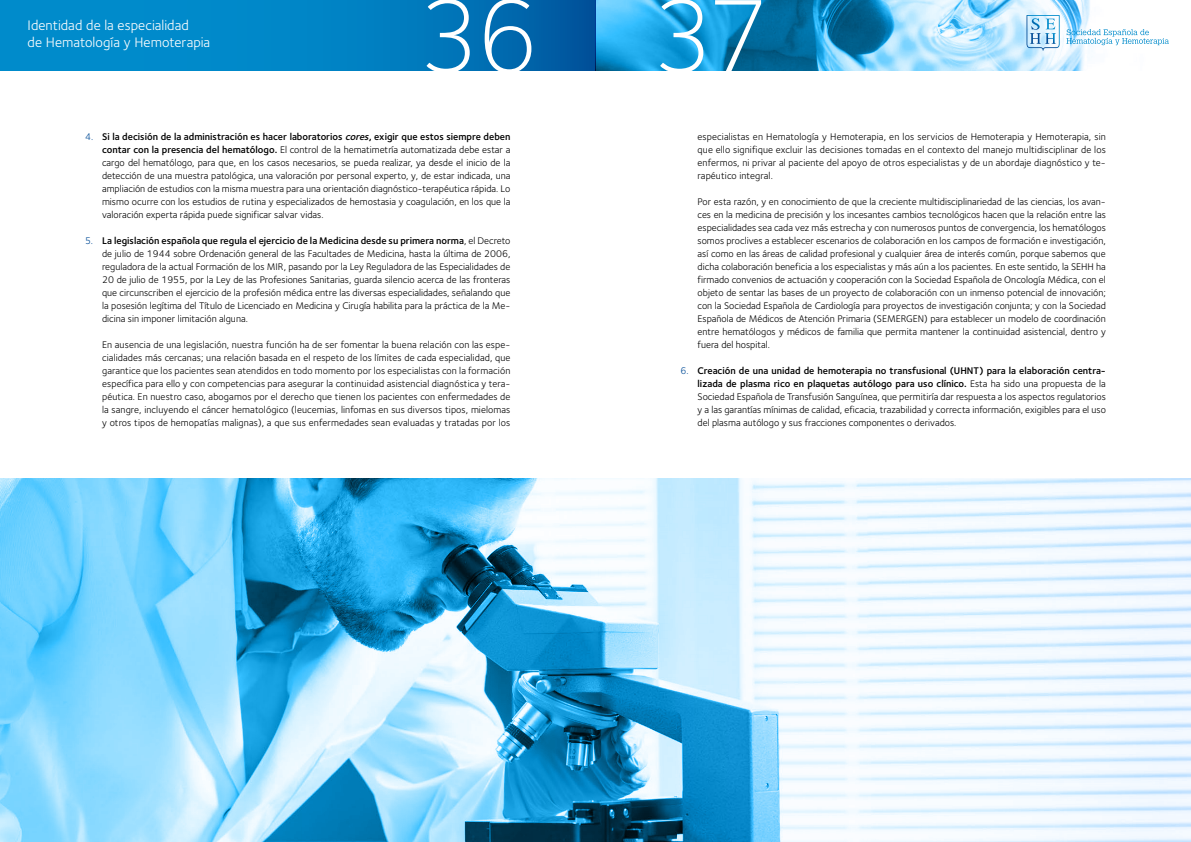
<style>
.page{position:relative;width:1191px;height:842px;background:#fff}
.page>*{position:absolute;margin:0;border:0;box-sizing:border-box;transform-origin:0 0}
.t1{font:300 107.7px "Foundry Sterling";color:#fff}
.t2{font:14.3px/17.1px "Foundry Sterling";letter-spacing:.005em;color:#fff}
.t3{font:10px/13px "Foundry Sterling";color:#000;text-align:justify}
.s1{color:#004b96}
.s2{font-weight:600}
.s3{font-weight:600;font-style:italic}
</style>
<div class="page">
<img style="left:595px;top:0;width:574px;height:71px">
<svg style="left:0;top:0;width:595px;height:71px;background:#007dc0"></svg>
<svg style="left:1026px;top:15px;width:33px;height:36px"></svg>
<svg style="left:1066px;top:29px;width:102px;height:16px"></svg>
<img style="left:0;top:478px;width:1191px;height:364px">
<h2 class="t2" style="left:27px;top:16px;width:184px">Identidad de la especialidad<br>de Hematología y Hemoterapia</h2>
<h1 class="t1" style="left:418px;top:-26px;width:352px">36 37</h1>
<p class="t3" style="left:102px;top:130px;width:410px;text-indent:-17px"><span class="s1">4.</span> <span class="s2">Si la decisión de la administración es hacer laboratorios</span> <span class="s3">cores</span><span class="s2">, exigir que estos siempre deben contar con la presencia del hematólogo.</span> El control de la hematimetría automatizada debe estar a cargo del hematólogo, para que, en los casos necesarios, se pueda realizar, ya desde el inicio de la detección de una muestra patológica, una valoración por personal experto, y, de estar indicada, una ampliación de estudios con la misma muestra para una orientación diagnóstico-terapéutica rápida. Lo mismo ocurre con los estudios de rutina y especializados de hemostasia y coagulación, en los que la valoración experta rápida puede significar salvar vidas.</p>
<p class="t3" style="left:102px;top:234px;width:410px;text-indent:-17px"><span class="s1">5.</span> <span class="s2">La legislación española que regula el ejercicio de la Medicina desde su primera norma</span>, el Decreto de julio de 1944 sobre Ordenación general de las Facultades de Medicina, hasta la última de 2006, reguladora de la actual Formación de los MIR, pasando por la Ley Reguladora de las Especialidades de 20 de julio de 1955, por la Ley de las Profesiones Sanitarias, guarda silencio acerca de las fronteras que circunscriben el ejercicio de la profesión médica entre las diversas especialidades, señalando que la posesión legítima del Título de Licenciado en Medicina y Cirugía habilita para la práctica de la Me&shy;dicina sin imponer limitación alguna.</p>
<p class="t3" style="left:102px;top:338px;width:410px">En ausencia de una legislación, nuestra función ha de ser fomentar la buena relación con las espe&shy;cialidades más cercanas; una relación basada en el respeto de los límites de cada especialidad, que garantice que los pacientes sean atendidos en todo momento por los especialistas con la formación específica para ello y con competencias para asegurar la continuidad asistencial diagnóstica y tera&shy;péutica. En nuestro caso, abogamos por el derecho que tienen los pacientes con enfermedades de la sangre, incluyendo el cáncer hematológico (leucemias, linfomas en sus diversos tipos, mielomas y otros tipos de hemopatías malignas), a que sus enfermedades sean evaluadas y tratadas por los</p>
<p class="t3" style="left:697px;top:130px;width:410px">especialistas en Hematología y Hemoterapia, en los servicios de Hemoterapia y Hemoterapia, sin que ello signifique excluir las decisiones tomadas en el contexto del manejo multidisciplinar de los enfermos, ni privar al paciente del apoyo de otros especialistas y de un abordaje diagnóstico y te&shy;rapéutico integral.</p>
<p class="t3" style="left:697px;top:195px;width:410px">Por esta razón, y en conocimiento de que la creciente multidisciplinariedad de las ciencias, los avan&shy;ces en la medicina de precisión y los incesantes cambios tecnológicos hacen que la relación entre las especialidades sea cada vez más estrecha y con numerosos puntos de convergencia, los hematólogos somos proclives a establecer escenarios de colaboración en los campos de formación e investigación, así como en las áreas de calidad profesional y cualquier área de interés común, porque sabemos que dicha colaboración beneficia a los especialistas y más aún a los pacientes. En este sentido, la SEHH ha firmado convenios de actuación y cooperación con la Sociedad Española de Oncología Médica, con el objeto de sentar las bases de un proyecto de colaboración con un inmenso potencial de innovación; con la Sociedad Española de Cardiología para proyectos de investigación conjunta; y con la Sociedad Española de Médicos de Atención Primaria (SEMERGEN) para establecer un modelo de coordinación entre hematólogos y médicos de familia que permita mantener la continuidad asistencial, dentro y fuera del hospital.</p>
<p class="t3" style="left:697px;top:364px;width:410px;text-indent:-17px"><span class="s1">6.</span> <span class="s2">Creación de una unidad de hemoterapia no transfusional (UHNT) para la elaboración centra&shy;lizada de plasma rico en plaquetas autólogo para uso clínico.</span> Esta ha sido una propuesta de la Sociedad Española de Transfusión Sanguínea, que permitiría dar respuesta a los aspectos regulatorios y a las garantías mínimas de calidad, eficacia, trazabilidad y correcta información, exigibles para el uso del plasma autólogo y sus fracciones componentes o derivados.</p>
</div>
